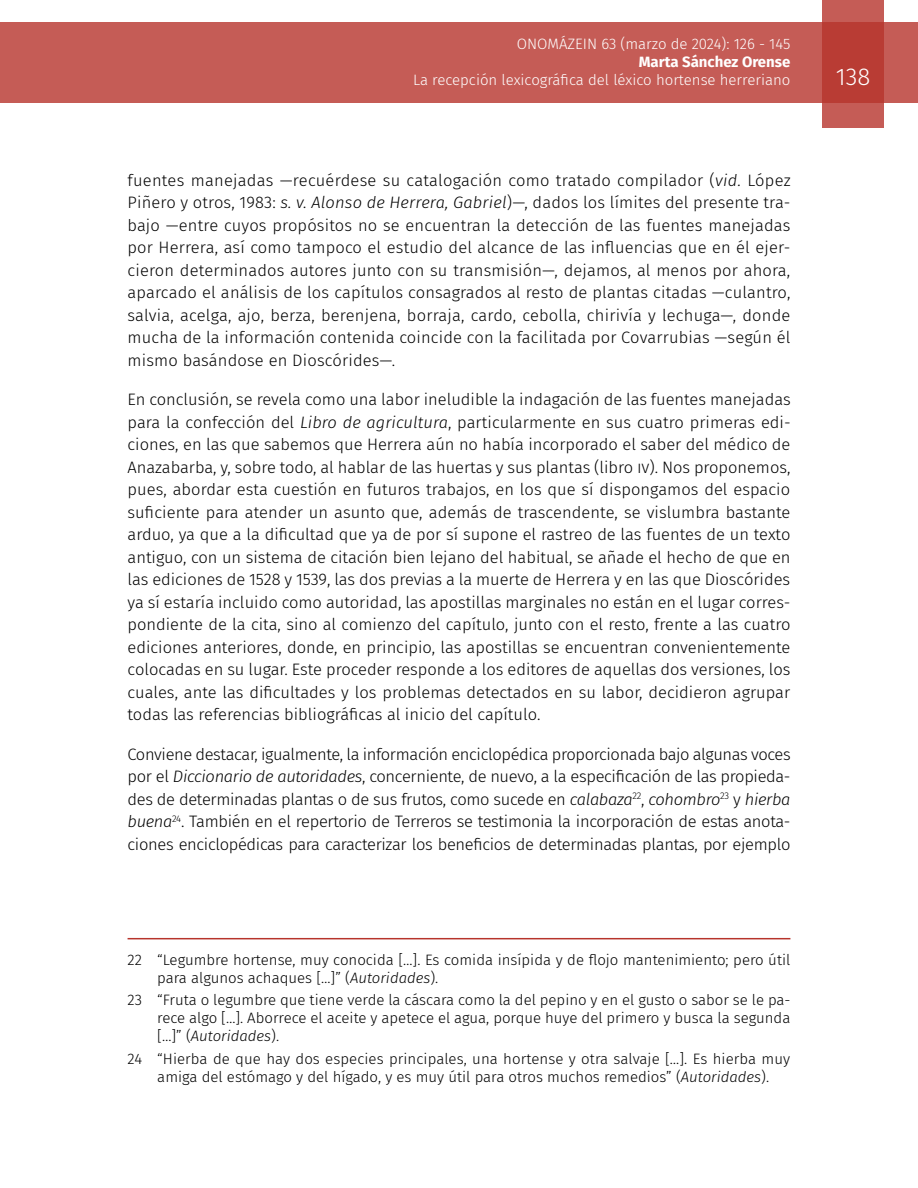
<style>
.page{position:relative;width:918px;height:1188px;background:#fff}
.page>*{position:absolute;margin:0;border:0;box-sizing:border-box;transform-origin:0 0}
.t1{font:300 24px "Fira Sans";color:#fff}
.t2{font:300 16.5px/22.5px "Fira Sans";color:#000;text-align:justify}
.t3{font:300 15px/18px "Fira Sans";color:#000}
.t4{font:300 15px "Fira Sans";color:#fff}
.t5{font:700 15px "Fira Sans";color:#fff}
.s1{font-style:italic}
</style>
<div class="page">
<div style="left:0;top:23px;width:918px;height:80px;background:#c55c56"></div>
<svg style="left:822px;top:0;width:62px;height:128px;background:#bd4740"></svg>
<hr style="left:128px;top:938px;width:662px;height:1px;background:#b7342c">
<p class="t4" style="left:517px;top:34px;width:275px">ONOMÁZEIN 63 (marzo de 2024): 126 - 145</p>
<p class="t5" style="left:639px;top:50px;width:153px">Marta Sánchez Orense</p>
<p class="t4" style="left:413px;top:70px;width:379px">La recepción lexicográfica del léxico hortense herreriano</p>
<h1 class="t1" style="left:836px;top:60px;width:36px">138</h1>
<p class="t2" style="left:128px;top:168px;width:665px">fuentes manejadas —recuérdese su catalogación como tratado compilador (<span class="s1">vid.</span> López Piñero y otros, 1983: <span class="s1">s. v. Alonso de Herrera, Gabriel</span>)—, dados los límites del presente tra&shy;bajo —entre cuyos propósitos no se encuentran la detección de las fuentes manejadas por Herrera, así como tampoco el estudio del alcance de las influencias que en él ejer&shy;cieron determinados autores junto con su transmisión—, dejamos, al menos por ahora, aparcado el análisis de los capítulos consagrados al resto de plantas citadas —culantro, salvia, acelga, ajo, berza, berenjena, borraja, cardo, cebolla, chirivía y lechuga—, donde mucha de la información contenida coincide con la facilitada por Covarrubias —según él mismo basándose en Dioscórides—.</p>
<p class="t2" style="left:128px;top:388px;width:665px">En conclusión, se revela como una labor ineludible la indagación de las fuentes manejadas para la confección del <span class="s1">Libro de agricultura</span>, particularmente en sus cuatro primeras edi&shy;ciones, en las que sabemos que Herrera aún no había incorporado el saber del médico de Anazabarba, y, sobre todo, al hablar de las huertas y sus plantas (libro iv). Nos proponemos, pues, abordar esta cuestión en futuros trabajos, en los que sí dispongamos del espacio suficiente para atender un asunto que, además de trascendente, se vislumbra bastante arduo, ya que a la dificultad que ya de por sí supone el rastreo de las fuentes de un texto antiguo, con un sistema de citación bien lejano del habitual, se añade el hecho de que en las ediciones de 1528 y 1539, las dos previas a la muerte de Herrera y en las que Dioscórides ya sí estaría incluido como autoridad, las apostillas marginales no están en el lugar corres&shy;pondiente de la cita, sino al comienzo del capítulo, junto con el resto, frente a las cuatro ediciones anteriores, donde, en principio, las apostillas se encuentran convenientemente colocadas en su lugar. Este proceder responde a los editores de aquellas dos versiones, los cuales, ante las dificultades y los problemas detectados en su labor, decidieron agrupar todas las referencias bibliográficas al inicio del capítulo.</p>
<p class="t2" style="left:128px;top:743px;width:665px">Conviene destacar, igualmente, la información enciclopédica proporcionada bajo algunas voces por el <span class="s1">Diccionario de autoridades</span>, concerniente, de nuevo, a la especificación de las propieda&shy;des de determinadas plantas o de sus frutos, como sucede en <span class="s1">calabaza</span><sup>22</sup>, <span class="s1">cohombro</span><sup>23</sup> y <span class="s1">hierba buena</span><sup>24</sup>. También en el repertorio de Terreros se testimonia la incorporación de estas anota&shy;ciones enciclopédicas para caracterizar los beneficios de determinadas plantas, por ejemplo</p>
<p class="t3" style="left:157px;top:951px;width:635px;text-indent:-30px">22 “Legumbre hortense, muy conocida […]. Es comida insípida y de flojo mantenimiento; pero útil para algunos achaques […]” (<span class="s1">Autoridades</span>).</p>
<p class="t3" style="left:157px;top:991px;width:635px;text-align:justify;text-indent:-30px">23 “Fruta o legumbre que tiene verde la cáscara como la del pepino y en el gusto o sabor se le pa&shy;rece algo […]. Aborrece el aceite y apetece el agua, porque huye del primero y busca la segunda […]” (<span class="s1">Autoridades</span>).</p>
<p class="t3" style="left:128px;top:1049px;width:664px;text-align:center">24 “Hierba de que hay dos especies principales, una hortense y otra salvaje […]. Es hierba muy amiga del estómago y del hígado, y es muy útil para otros muchos remedios” (<span class="s1">Autoridades</span>).</p>
</div>
